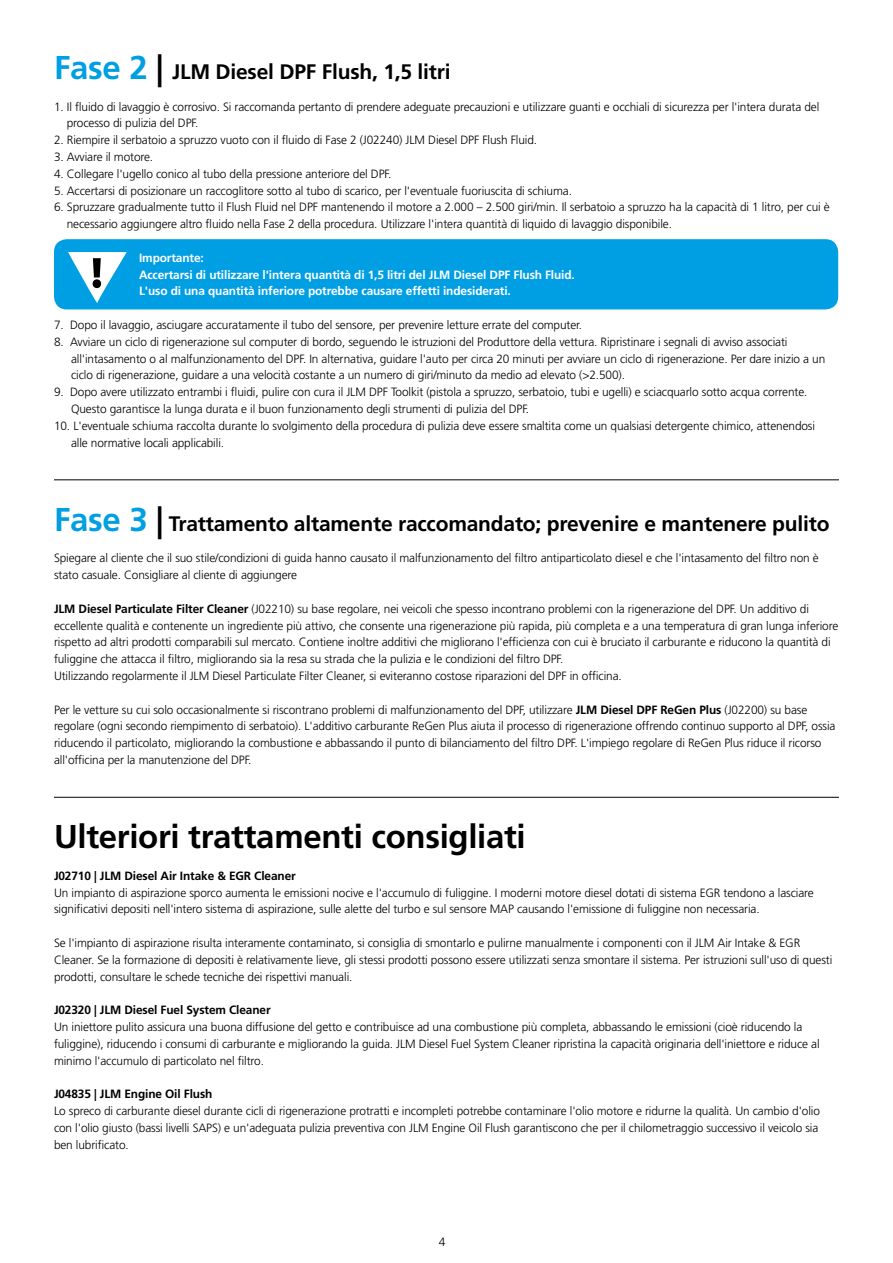
<style>
.page{position:relative;width:893px;height:1263px;background:#fff}
.page>*{position:absolute;margin:0;border:0;box-sizing:border-box;transform-origin:0 0}
.t1{font:700 33px "Frutiger LT Std";letter-spacing:-.01em;color:#000}
.t2{font:700 21px "Frutiger LT Std";letter-spacing:-.01em;color:#000}
.t3{font:300 12px/16.8px "Frutiger LT Std";letter-spacing:-.01em;color:#000}
.t4{font:700 12px/16.8px "Frutiger LT Std";letter-spacing:-.01em;color:#fff}
.t5{font:700 12px "Frutiger LT Std";letter-spacing:-.01em;color:#000}
.s1{font-size:33px;color:#009fe3}
.s2{font-size:33px}
.s3{font-weight:700}
</style>
<div class="page">
<div style="left:54px;top:239px;width:784px;height:70px;background:#009fe3;border-radius:13px"></div>
<svg style="left:68px;top:252px;width:59px;height:51px"></svg>
<hr style="left:54px;top:479px;width:785px;height:1px;background:#000">
<hr style="left:54px;top:797px;width:785px;height:1px;background:#000">
<h2 class="t2" style="left:54px;top:59px;width:398px"><span class="s1">Fase 2</span> <span class="s2">|</span> JLM Diesel DPF Flush, 1,5 litri</h2>
<p class="t3" style="left:67px;top:98px;width:754px;text-indent:-13px">1. Il fluido di lavaggio è corrosivo. Si raccomanda pertanto di prendere adeguate precauzioni e utilizzare guanti e occhiali di sicurezza per l'intera durata del processo di pulizia del DPF.</p>
<p class="t3" style="left:54px;top:132px;width:485px">2. Riempire il serbatoio a spruzzo vuoto con il fluido di Fase 2 (J02240) JLM Diesel DPF Flush Fluid.</p>
<p class="t3" style="left:54px;top:149px;width:101px">3. Avviare il motore.</p>
<p class="t3" style="left:54px;top:165px;width:339px">4. Collegare l'ugello conico al tubo della pressione anteriore del DPF.</p>
<p class="t3" style="left:54px;top:182px;width:519px">5. Accertarsi di posizionare un raccoglitore sotto al tubo di scarico, per l'eventuale fuoriuscita di schiuma.</p>
<p class="t3" style="left:67px;top:199px;width:765px;text-indent:-13px">6. Spruzzare gradualmente tutto il Flush Fluid nel DPF mantenendo il motore a 2.000 – 2.500 giri/min. Il serbatoio a spruzzo ha la capacità di 1 litro, per cui è necessario aggiungere altro fluido nella Fase 2 della procedura. Utilizzare l'intera quantità di liquido di lavaggio disponibile.</p>
<p class="t4" style="left:139px;top:249px;width:437px">Importante:<br>Accertarsi di utilizzare l'intera quantità di 1,5 litri del JLM Diesel DPF Flush Fluid.<br>L'uso di una quantità inferiore potrebbe causare effetti indesiderati.</p>
<p class="t3" style="left:54px;top:317px;width:530px">7. Dopo il lavaggio, asciugare accuratamente il tubo del sensore, per prevenire letture errate del computer.</p>
<p class="t3" style="left:71px;top:333px;width:756px;text-indent:-17px">8. Avviare un ciclo di rigenerazione sul computer di bordo, seguendo le istruzioni del Produttore della vettura. Ripristinare i segnali di avviso associati all'intasamento o al malfunzionamento del DPF. In alternativa, guidare l'auto per circa 20 minuti per avviare un ciclo di rigenerazione. Per dare inizio a un ciclo di rigenerazione, guidare a una velocità costante a un numero di giri/minuto da medio ad elevato (&gt;2.500).</p>
<p class="t3" style="left:71px;top:384px;width:738px;text-indent:-17px">9. Dopo avere utilizzato entrambi i fluidi, pulire con cura il JLM DPF Toolkit (pistola a spruzzo, serbatoio, tubi e ugelli) e sciacquarlo sotto acqua corrente.<br>Questo garantisce la lunga durata e il buon funzionamento degli strumenti di pulizia del DPF.</p>
<p class="t3" style="left:71px;top:417px;width:746px;text-indent:-17px">10. L'eventuale schiuma raccolta durante lo svolgimento della procedura di pulizia deve essere smaltita come un qualsiasi detergente chimico, attenendosi alle normative locali applicabili.</p>
<h2 class="t2" style="left:54px;top:511px;width:777px"><span class="s1">Fase 3</span> <span class="s2">|</span> Trattamento altamente raccomandato; prevenire e mantenere pulito</h2>
<p class="t3" style="left:54px;top:550px;width:766px">Spiegare al cliente che il suo stile/condizioni di guida hanno causato il malfunzionamento del filtro antiparticolato diesel e che l'intasamento del filtro non è stato casuale. Consigliare al cliente di aggiungere</p>
<p class="t3" style="left:54px;top:600px;width:786px"><span class="s3">JLM Diesel Particulate Filter Cleaner</span> (J02210) su base regolare, nei veicoli che spesso incontrano problemi con la rigenerazione del DPF. Un additivo di eccellente qualità e contenente un ingrediente più attivo, che consente una rigenerazione più rapida, più completa e a una temperatura di gran lunga inferiore rispetto ad altri prodotti comparabili sul mercato. Contiene inoltre additivi che migliorano l'efficienza con cui è bruciato il carburante e riducono la quantità di fuliggine che attacca il filtro, migliorando sia la resa su strada che la pulizia e le condizioni del filtro DPF.<br>Utilizzando regolarmente il JLM Diesel Particulate Filter Cleaner, si eviteranno costose riparazioni del DPF in officina.</p>
<p class="t3" style="left:54px;top:701px;width:783px">Per le vetture su cui solo occasionalmente si riscontrano problemi di malfunzionamento del DPF, utilizzare <span class="s3">JLM Diesel DPF ReGen Plus</span> (J02200) su base regolare (ogni secondo riempimento di serbatoio). L'additivo carburante ReGen Plus aiuta il processo di rigenerazione offrendo continuo supporto al DPF, ossia riducendo il particolato, migliorando la combustione e abbassando il punto di bilanciamento del filtro DPF. L'impiego regolare di ReGen Plus riduce il ricorso all'officina per la manutenzione del DPF.</p>
<h1 class="t1" style="left:54px;top:817px;width:473px">Ulteriori trattamenti consigliati</h1>
<p class="t5" style="left:54px;top:869px;width:243px">J02710 | JLM Diesel Air Intake &amp; EGR Cleaner</p>
<p class="t3" style="left:54px;top:884px;width:761px">Un impianto di aspirazione sporco aumenta le emissioni nocive e l'accumulo di fuliggine. I moderni motore diesel dotati di sistema EGR tendono a lasciare significativi depositi nell'intero sistema di aspirazione, sulle alette del turbo e sul sensore MAP causando l'emissione di fuliggine non necessaria.</p>
<p class="t3" style="left:54px;top:935px;width:780px">Se l'impianto di aspirazione risulta interamente contaminato, si consiglia di smontarlo e pulirne manualmente i componenti con il JLM Air Intake &amp; EGR<br>Cleaner. Se la formazione di depositi è relativamente lieve, gli stessi prodotti possono essere utilizzati senza smontare il sistema. Per istruzioni sull'uso di questi prodotti, consultare le schede tecniche dei rispettivi manuali.</p>
<p class="t5" style="left:54px;top:1003px;width:218px">J02320 | JLM Diesel Fuel System Cleaner</p>
<p class="t3" style="left:54px;top:1019px;width:767px">Un iniettore pulito assicura una buona diffusione del getto e contribuisce ad una combustione più completa, abbassando le emissioni (cioè riducendo la fuliggine), riducendo i consumi di carburante e migliorando la guida. JLM Diesel Fuel System Cleaner ripristina la capacità originaria dell'iniettore e riduce al minimo l'accumulo di particolato nel filtro.</p>
<p class="t5" style="left:54px;top:1087px;width:160px">J04835 | JLM Engine Oil Flush</p>
<p class="t3" style="left:54px;top:1103px;width:767px">Lo spreco di carburante diesel durante cicli di rigenerazione protratti e incompleti potrebbe contaminare l'olio motore e ridurne la qualità. Un cambio d'olio con l'olio giusto (bassi livelli SAPS) e un'adeguata pulizia preventiva con JLM Engine Oil Flush garantiscono che per il chilometraggio successivo il veicolo sia ben lubrificato.</p>
<p class="t3" style="left:439px;top:1233px;width:8px">4</p>
</div>
